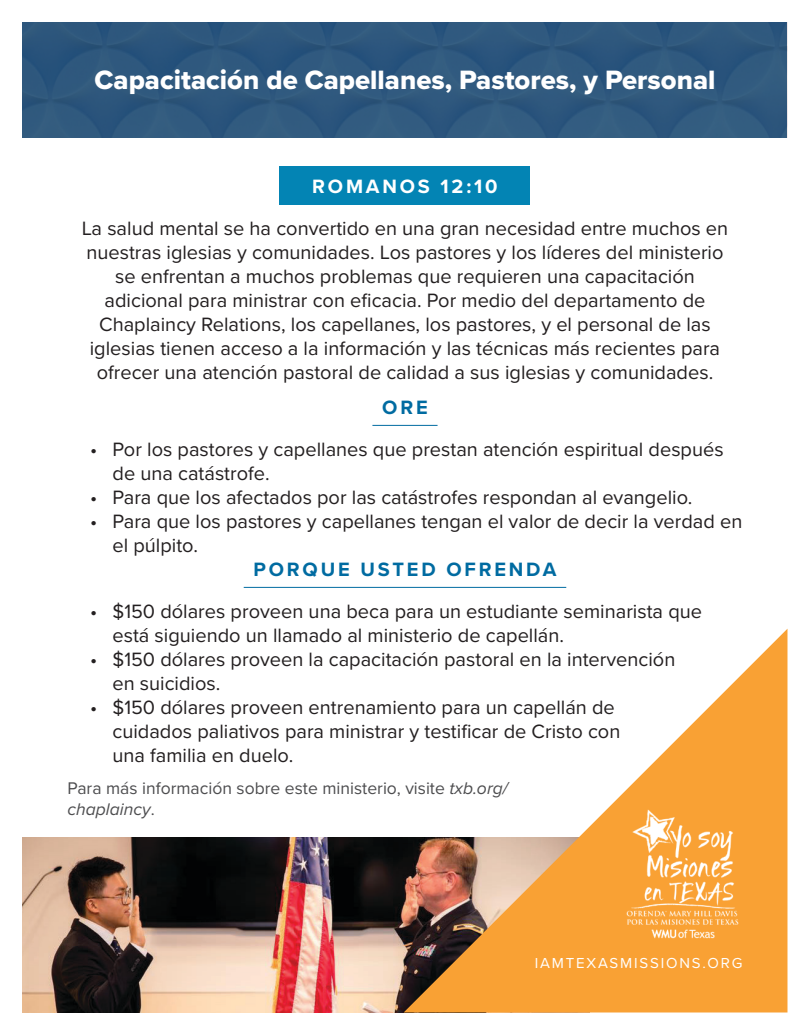
<style>
.page{position:relative;width:810px;height:1035px;background:#fff}
.page>*{position:absolute;margin:0;border:0;box-sizing:border-box;transform-origin:0 0}
.t1{font:27.5px "Proxima Nova Extrabld";color:#fff}
.t2{font:20px/24px "Proxima Nova";color:#231f20}
.Heading_-_Underlined{font:700 20px "Proxima Nova";letter-spacing:.14em;color:#006ba1}
.Heading_-_Highlighte{font:700 20px "Proxima Nova";letter-spacing:.14em;color:#fff}
.Footnote{font:17.5px/21px "Proxima Nova";color:#4d4d4f}
.URL{font:15px "Proxima Nova";letter-spacing:.12em;color:#fff}
.s1{font-style:italic}
</style>
<div class="page">
<img style="left:22px;top:838px;width:382px;height:174px">
<div style="left:280px;top:166px;width:250px;height:39px;background:#0384b4"></div>
<hr style="left:372px;top:425px;width:66px;height:1px;background:#006ba1">
<hr style="left:244px;top:587px;width:322px;height:1px;background:#006ba1">
<img style="left:22px;top:22px;width:766px;height:116px">
<svg style="left:404px;top:629px;width:383px;height:383px"></svg>
<img style="left:626px;top:808px;width:114px;height:132px">
<p class="t1" style="left:94px;top:60px;width:623px">Capacitación de Capellanes, Pastores, y Personal</p>
<p class="Heading_-_Highlighte" style="left:312px;top:172px;width:187px">ROMANOS 12:10</p>
<p class="t2" style="left:82px;top:216px;width:648px;text-align:center">La salud mental se ha convertido en una gran necesidad entre muchos en nuestras iglesias y comunidades. Los pastores y los líderes del ministerio se enfrentan a muchos problemas que requieren una capacitación adicional para ministrar con eficacia. Por medio del departamento de Chaplaincy Relations, los capellanes, los pastores, y el personal de las iglesias tienen acceso a la información y las técnicas más recientes para ofrecer una atención pastoral de calidad a sus iglesias y comunidades.</p>
<p class="Heading_-_Underlined" style="left:382px;top:393px;width:47px">ORE</p>
<p class="t2" style="left:112px;top:437px;width:613px;text-indent:-22px">• Por los pastores y capellanes que prestan atención espiritual después de una catástrofe.</p>
<p class="t2" style="left:90px;top:485px;width:604px">• Para que los afectados por las catástrofes respondan al evangelio.</p>
<p class="t2" style="left:112px;top:509px;width:631px;text-indent:-22px">• Para que los pastores y capellanes tengan el valor de decir la verdad en el púlpito.</p>
<p class="Heading_-_Underlined" style="left:254px;top:555px;width:304px">PORQUE USTED OFRENDA</p>
<p class="t2" style="left:112px;top:599px;width:591px;text-indent:-22px">• $150 dólares proveen una beca para un estudiante seminarista que está siguiendo un llamado al ministerio de capellán.</p>
<p class="t2" style="left:112px;top:647px;width:564px;text-indent:-22px">• $150 dólares proveen la capacitación pastoral en la intervención en suicidios.</p>
<p class="t2" style="left:112px;top:695px;width:509px;text-indent:-22px">• $150 dólares proveen entrenamiento para un capellán de cuidados paliativos para ministrar y testificar de Cristo con una familia en duelo.</p>
<p class="Footnote" style="left:68px;top:777px;width:442px">Para más información sobre este ministerio, visite <span class="s1">txb.org/ chaplaincy</span>.</p>
<p class="URL" style="left:535px;top:951px;width:209px">IAMTEXASMISSIONS.ORG</p>
</div>
